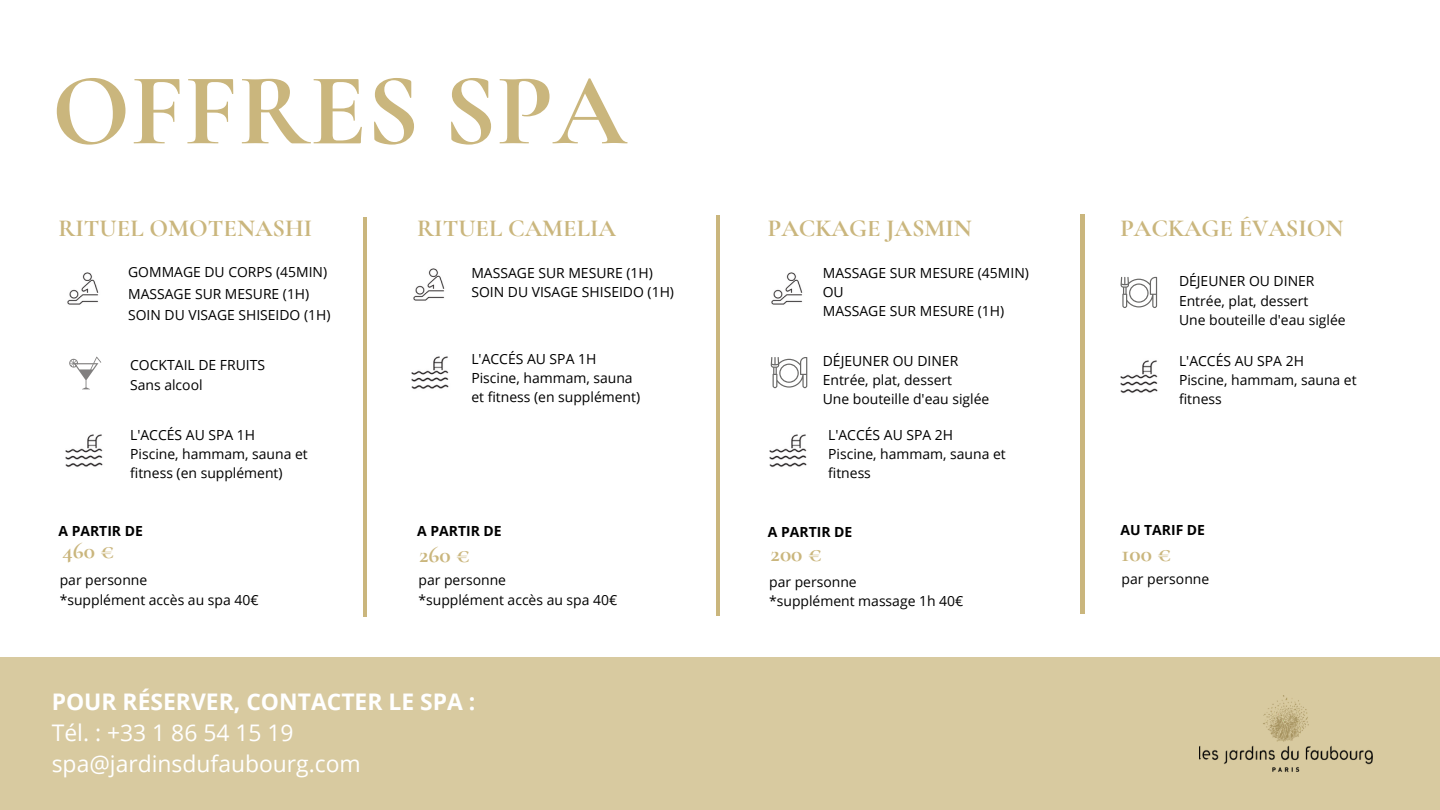
<style>
.page{position:relative;width:1440px;height:810px;background:#fff}
.page>*{position:absolute;margin:0;border:0;box-sizing:border-box;transform-origin:0 0}
.t1{font:700 102.8px "Cormorant Garamond";color:#cab67d}
.t2{font:700 24.5px "Cormorant Garamond";color:#cab67d}
.t3{font:700 23.5px "Cormorant Garamond";color:#cab67d}
.t4{font:22.9px/30.8px "Open Sans";color:#fff}
.t5{font:700 22.9px "Open Sans";color:#fff}
.t6{font:13.9px/19.2px "Open Sans";color:#000}
.t7{font:700 13.9px "Open Sans";color:#000}
</style>
<div class="page">
<img style="left:67px;top:272px;width:32px;height:33px">
<img style="left:66px;top:434px;width:37px;height:34px">
<img style="left:413px;top:268px;width:32px;height:33px">
<svg style="left:1120px;top:277px;width:37px;height:31px"></svg>
<hr style="left:363px;top:217px;width:4px;height:400px;background:#cab67d">
<div style="left:0;top:657px;width:1440px;height:153px;background:#d8caa0"></div>
<svg style="left:69px;top:357px;width:32px;height:32px"></svg>
<img style="left:1200px;top:695px;width:172px;height:77px">
<img style="left:1120px;top:360px;width:38px;height:34px">
<hr style="left:716px;top:215px;width:4px;height:400px;background:#cab67d">
<hr style="left:1081px;top:214px;width:3px;height:399px;background:#cab67d">
<img style="left:771px;top:272px;width:32px;height:33px">
<svg style="left:771px;top:357px;width:36px;height:31px"></svg>
<img style="left:769px;top:434px;width:38px;height:34px">
<img style="left:412px;top:356px;width:37px;height:34px">
<h1 class="t1" style="left:52px;top:48px;width:577px">OFFRES SPA</h1>
<h2 class="t2" style="left:58px;top:213px;width:255px">RITUEL OMOTENASHI</h2>
<p class="t6" style="left:128px;top:261px;width:204px;line-height:21.5px">GOMMAGE DU CORPS (45MIN)<br>MASSAGE SUR MESURE (1H)<br>SOIN DU VISAGE SHISEIDO (1H)</p>
<p class="t6" style="left:130px;top:355px;width:136px">COCKTAIL DE FRUITS<br>Sans alcool</p>
<p class="t6" style="left:130px;top:425px;width:179px">L'ACCÉS AU SPA 1H<br>Piscine, hammam, sauna et fitness (en supplément)</p>
<p class="t7" style="left:58px;top:521px;width:86px">A PARTIR DE</p>
<h3 class="t3" style="left:62px;top:536px;width:54px">460 €</h3>
<p class="t6" style="left:60px;top:570px;width:200px">par personne<br>*supplément accès au spa 40€</p>
<h2 class="t2" style="left:417px;top:213px;width:200px">RITUEL CAMELIA</h2>
<p class="t6" style="left:471px;top:263px;width:204px">MASSAGE SUR MESURE (1H)<br>SOIN DU VISAGE SHISEIDO (1H)</p>
<p class="t6" style="left:471px;top:349px;width:170px">L'ACCÉS AU SPA 1H<br>Piscine, hammam, sauna et fitness (en supplément)</p>
<p class="t7" style="left:417px;top:521px;width:86px">A PARTIR DE</p>
<h3 class="t3" style="left:419px;top:541px;width:52px">260 €</h3>
<p class="t6" style="left:418px;top:570px;width:200px">par personne<br>*supplément accès au spa 40€</p>
<h3 class="t5" style="left:52px;top:686px;width:425px">POUR RÉSERVER, CONTACTER LE SPA :</h3>
<h3 class="t4" style="left:52px;top:717px;width:311px">Tél. : +33 1 86 54 15 19 spa@jardinsdufaubourg.com</h3>
<h2 class="t2" style="left:768px;top:213px;width:205px">PACKAGE JASMIN</h2>
<p class="t6" style="left:823px;top:263px;width:208px">MASSAGE SUR MESURE (45MIN)<br>OU<br>MASSAGE SUR MESURE (1H)</p>
<p class="t6" style="left:823px;top:351px;width:168px">DÉJEUNER OU DINER<br>Entrée, plat, dessert<br>Une bouteille d'eau siglée</p>
<p class="t6" style="left:828px;top:425px;width:179px">L'ACCÉS AU SPA 2H<br>Piscine, hammam, sauna et fitness</p>
<p class="t7" style="left:768px;top:522px;width:86px">A PARTIR DE</p>
<h3 class="t3" style="left:771px;top:540px;width:53px">200 €</h3>
<p class="t6" style="left:769px;top:572px;width:196px">par personne<br>*supplément massage 1h 40€</p>
<h2 class="t2" style="left:1120px;top:213px;width:225px">PACKAGE ÉVASION</h2>
<p class="t6" style="left:1179px;top:271px;width:168px">DÉJEUNER OU DINER<br>Entrée, plat, dessert<br>Une bouteille d'eau siglée</p>
<p class="t6" style="left:1179px;top:351px;width:179px">L'ACCÉS AU SPA 2H<br>Piscine, hammam, sauna et fitness</p>
<p class="t7" style="left:1120px;top:520px;width:86px">AU TARIF DE</p>
<h3 class="t3" style="left:1122px;top:540px;width:51px">100 €</h3>
<p class="t6" style="left:1122px;top:569px;width:89px">par personne</p>
</div>
